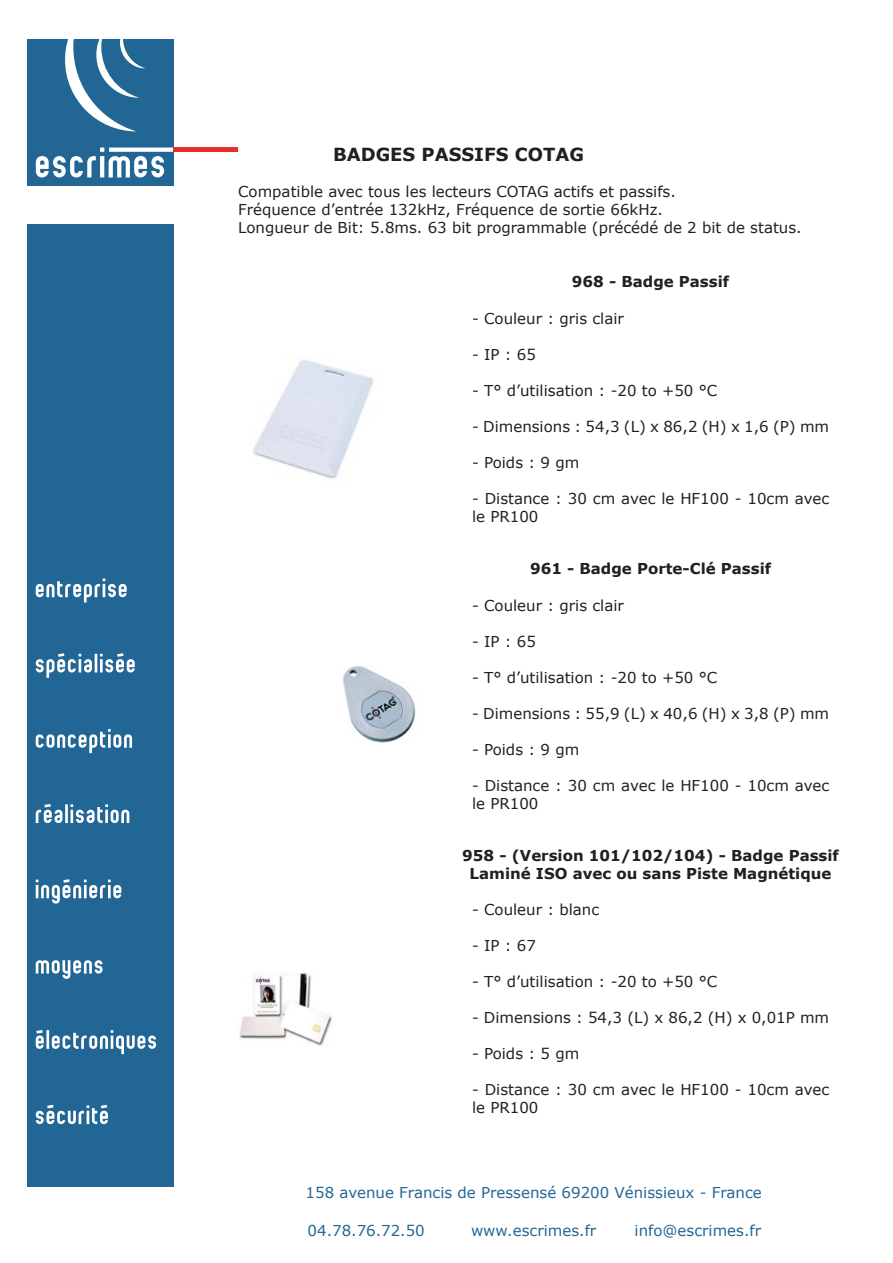
<style>
.page{position:relative;width:893px;height:1263px;background:#fff}
.page>*{position:absolute;margin:0;border:0;box-sizing:border-box;transform-origin:0 0}
.t1{font:700 18px "Verdana";color:#231f20}
.t2{font:15px/18px "Verdana";color:#231f20}
.t3{font:700 15px/18px "Verdana";color:#231f20;text-align:center}
.t4{font:15px "Verdana";color:#226695}
</style>
<div class="page">
<div style="left:27px;top:39px;width:147px;height:146px;background:#226695"></div>
<svg style="left:164px;top:148px;width:10px;height:4px"></svg>
<svg style="left:36px;top:148px;width:128px;height:29px"></svg>
<hr style="left:174px;top:148px;width:64px;height:4px;background:#eb2e29">
<svg style="left:65px;top:39px;width:81px;height:92px"></svg>
<div style="left:27px;top:224px;width:147px;height:962px;background:#226695"></div>
<svg style="left:36px;top:578px;width:91px;height:24px"></svg>
<svg style="left:36px;top:729px;width:96px;height:24px"></svg>
<svg style="left:36px;top:960px;width:67px;height:19px"></svg>
<svg style="left:36px;top:804px;width:93px;height:19px"></svg>
<svg style="left:36px;top:879px;width:85px;height:24px"></svg>
<svg style="left:36px;top:1030px;width:120px;height:24px"></svg>
<svg style="left:36px;top:1105px;width:72px;height:19px"></svg>
<svg style="left:36px;top:653px;width:99px;height:25px"></svg>
<img style="left:253px;top:359px;width:121px;height:120px">
<img style="left:342px;top:666px;width:74px;height:77px">
<img style="left:239px;top:973px;width:93px;height:73px">
<p class="t1" style="left:333px;top:142px;width:252px">BADGES PASSIFS COTAG</p>
<p class="t2" style="left:238px;top:182px;width:439px">Compatible avec tous les lecteurs COTAG actifs et passifs.</p>
<p class="t2" style="left:238px;top:200px;width:426px">Fréquence d’entrée 132kHz, Fréquence de sortie 66kHz.</p>
<p class="t2" style="left:238px;top:218px;width:565px">Longueur de Bit: 5.8ms. 63 bit programmable (précédé de 2 bit de status.</p>
<p class="t3" style="left:572px;top:273px;width:159px">968 - Badge Passif</p>
<p class="t2" style="left:472px;top:309px;width:153px">- Couleur : gris clair</p>
<p class="t2" style="left:472px;top:345px;width:65px">- IP : 65</p>
<p class="t2" style="left:472px;top:381px;width:247px">- T° d’utilisation : -20 to +50 °C</p>
<p class="t2" style="left:472px;top:417px;width:359px">- Dimensions : 54,3 (L) x 86,2 (H) x 1,6 (P) mm</p>
<p class="t2" style="left:472px;top:453px;width:109px">- Poids : 9 gm</p>
<p class="t2" style="left:472px;top:489px;width:359px">- Distance : 30 cm avec le HF100 - 10cm avec le PR100</p>
<p class="t3" style="left:530px;top:560px;width:243px">961 - Badge Porte-Clé Passif</p>
<p class="t2" style="left:472px;top:596px;width:153px">- Couleur : gris clair</p>
<p class="t2" style="left:472px;top:632px;width:65px">- IP : 65</p>
<p class="t2" style="left:472px;top:668px;width:247px">- T° d’utilisation : -20 to +50 °C</p>
<p class="t2" style="left:472px;top:704px;width:359px">- Dimensions : 55,9 (L) x 40,6 (H) x 3,8 (P) mm</p>
<p class="t2" style="left:472px;top:740px;width:109px">- Poids : 9 gm</p>
<p class="t2" style="left:472px;top:776px;width:359px">- Distance : 30 cm avec le HF100 - 10cm avec le PR100</p>
<p class="t3" style="left:462px;top:847px;width:378px">958 - (Version 101/102/104) - Badge Passif<br>Laminé ISO avec ou sans Piste Magnétique</p>
<p class="t2" style="left:472px;top:900px;width:129px">- Couleur : blanc</p>
<p class="t2" style="left:472px;top:936px;width:65px">- IP : 67</p>
<p class="t2" style="left:472px;top:972px;width:247px">- T° d’utilisation : -20 to +50 °C</p>
<p class="t2" style="left:472px;top:1008px;width:359px">- Dimensions : 54,3 (L) x 86,2 (H) x 0,01P mm</p>
<p class="t2" style="left:472px;top:1044px;width:109px">- Poids : 5 gm</p>
<p class="t2" style="left:472px;top:1080px;width:359px">- Distance : 30 cm avec le HF100 - 10cm avec le PR100</p>
<p class="t4" style="left:306px;top:1182px;width:458px">158 avenue Francis de Pressensé 69200 Vénissieux - France</p>
<p class="t4" style="left:308px;top:1220px;width:119px">04.78.76.72.50</p>
<p class="t4" style="left:471px;top:1220px;width:127px">www.escrimes.fr</p>
<p class="t4" style="left:635px;top:1220px;width:128px">info@escrimes.fr</p>
</div>
